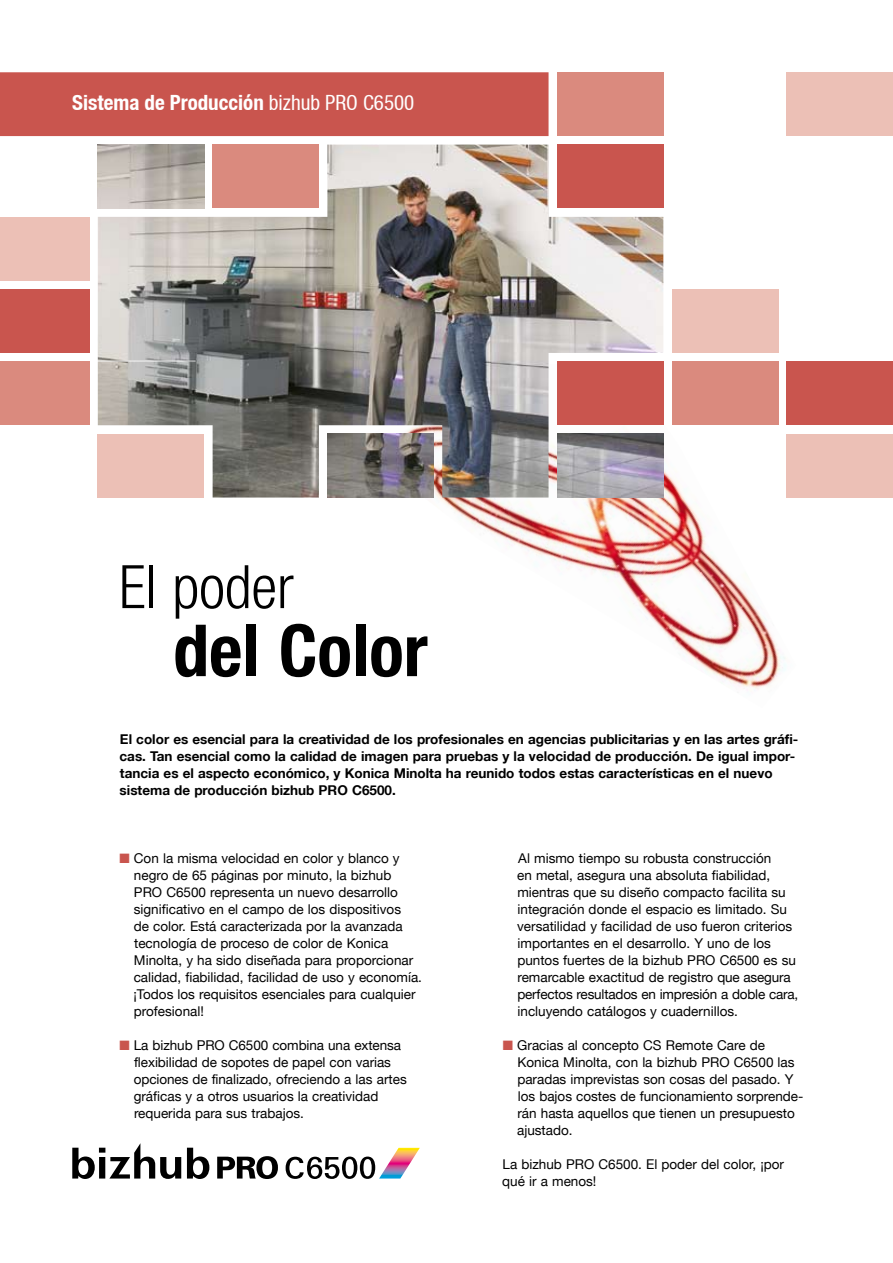
<style>
.page{position:relative;width:893px;height:1263px;background:#fff}
.page>*{position:absolute;margin:0;border:0;box-sizing:border-box;transform-origin:0 0}
.t1{font:700 condensed 72px "Helvetica KM";color:#000}
.t2{font:300 condensed 60px "Helvetica KM";color:#000}
.t3{font:700 condensed 21px "Helvetica KM";color:#fff}
.t4{font:13.5px/17px "Helvetica KM";color:#000}
.t5{font:700 13.5px/17px "Helvetica KM";color:#000}
.s1{font-weight:400}
.s2{color:#c9554e}
</style>
<div class="page">
<img style="left:356px;top:362px;width:440px;height:329px">
<svg style="left:72px;top:1143px;width:109px;height:36px"></svg>
<svg style="left:187px;top:1148px;width:22px;height:31px"></svg>
<svg style="left:217px;top:1156px;width:61px;height:23px"></svg>
<svg style="left:286px;top:1148px;width:134px;height:31px"></svg>
<div style="left:0;top:72px;width:549px;height:64px;background:#c9554e"></div>
<div style="left:557px;top:72px;width:106px;height:64px;background:#da8a7e"></div>
<div style="left:787px;top:72px;width:106px;height:64px;background:#ecc0b6"></div>
<div style="left:0;top:217px;width:89px;height:64px;background:#ecc0b6"></div>
<div style="left:672px;top:289px;width:106px;height:64px;background:#ecc0b6"></div>
<div style="left:0;top:289px;width:89px;height:64px;background:#c9554e"></div>
<div style="left:672px;top:361px;width:106px;height:64px;background:#da8a7e"></div>
<div style="left:787px;top:361px;width:106px;height:64px;background:#c9554e"></div>
<div style="left:0;top:361px;width:89px;height:64px;background:#da8a7e"></div>
<div style="left:787px;top:434px;width:106px;height:63px;background:#ecc0b6"></div>
<img style="left:98px;top:145px;width:565px;height:352px">
<div style="left:98px;top:434px;width:106px;height:63px;background:#ecc0b6"></div>
<h3 class="t3" style="left:72px;top:90px;width:343px">Sistema de Producción <span class="s1">bizhub PRO C6500</span></h3>
<h2 class="t2" style="left:119px;top:552px;width:176px">El poder</h2>
<h1 class="t1" style="left:173px;top:607px;width:256px">del Color</h1>
<p class="t5" style="left:120px;top:731px;width:680px">El color es esencial para la creatividad de los profesionales en agencias publicitarias y en las artes gráfi&shy;cas. Tan esencial como la calidad de imagen para pruebas y la velocidad de producción. De igual impor&shy;tancia es el aspecto económico, y Konica Minolta ha reunido todos estas características en el nuevo sistema de producción bizhub PRO C6500.</p>
<p class="t4" style="left:133px;top:850px;width:290px;text-indent:-14px"><span class="s2">■</span> Con la misma velocidad en color y blanco y negro de 65 páginas por minuto, la bizhub PRO C6500 representa un nuevo desarrollo significativo en el campo de los dispositivos<br>de color. Está caracterizada por la avanzada tecnología de proceso de color de Konica Minolta, y ha sido diseñada para proporcionar calidad, fiabilidad, facilidad de uso y economía. ¡Todos los requisitos esenciales para cualquier profesional!</p>
<p class="t4" style="left:134px;top:1037px;width:275px;text-indent:-14px"><span class="s2">■</span> La bizhub PRO C6500 combina una extensa flexibilidad de sopotes de papel con varias opciones de finalizado, ofreciendo a las artes gráficas y a otros usuarios la creatividad requerida para sus trabajos.</p>
<p class="t4" style="left:517px;top:850px;width:283px">Al mismo tiempo su robusta construcción<br>en metal, asegura una absoluta fiabilidad, mientras que su diseño compacto facilita su integración donde el espacio es limitado. Su versatilidad y facilidad de uso fueron criterios importantes en el desarrollo. Y uno de los puntos fuertes de la bizhub PRO C6500 es su remarcable exactitud de registro que asegura perfectos resultados en impresión a doble cara, incluyendo catálogos y cuadernillos.</p>
<p class="t4" style="left:517px;top:1037px;width:288px;text-indent:-14px"><span class="s2">■</span> Gracias al concepto CS Remote Care de Konica Minolta, con la bizhub PRO C6500 las paradas imprevistas son cosas del pasado. Y los bajos costes de funcionamiento sorprende&shy;rán hasta aquellos que tienen un presupuesto ajustado.</p>
<p class="t4" style="left:502px;top:1156px;width:283px">La bizhub PRO C6500. El poder del color, ¡por qué ir a menos!</p>
</div>
